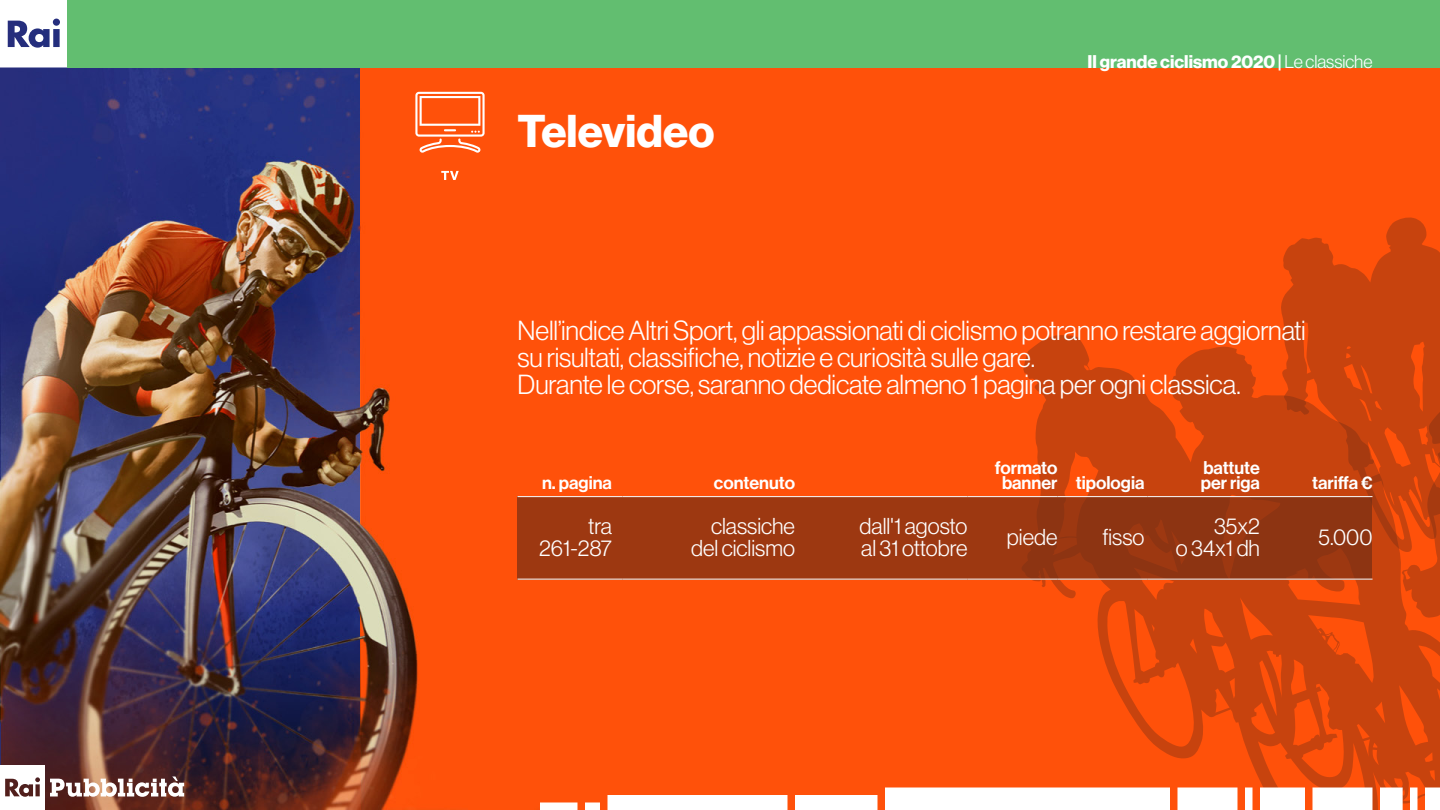
<style>
.page{position:relative;width:1440px;height:810px;background:#fff}
.page>*{position:absolute;margin:0;border:0;box-sizing:border-box;transform-origin:0 0}
.t1{font:45px "N Haas Grotesk DS Pro 75 Bd";color:#fff}
.t2{font:27px/27px "N Haas Grotesk DS Pro 45 Lt";letter-spacing:-.005em;color:#fff}
.t3{font:22.5px/22.5px "N Haas Grotesk DS Pro 45 Lt";color:#fff;text-align:right}
.t4{font:18px/15px "N Haas Grotesk DS Pro 65 Md";color:#fff}
.t5{font:18px "N Haas Grotesk DS Pro 75 Bd";color:#fff}
.s1{font-family:"N Haas Grotesk DS Pro 45 Lt"}
</style>
<div class="page">
<img style="left:0;top:68px;width:1440px;height:742px">
<svg style="left:0;top:765px;width:184px;height:45px"></svg>
<svg style="left:0;top:0;width:68px;height:68px"></svg>
<svg style="left:1280px;top:217px;width:160px;height:118px;background:#d6460c"></svg>
<svg style="left:1021px;top:335px;width:419px;height:475px;background:#db480c"></svg>
<svg style="left:1425px;top:788px;width:15px;height:22px"></svg>
<svg style="left:1410px;top:788px;width:8px;height:22px"></svg>
<svg style="left:1380px;top:788px;width:23px;height:22px"></svg>
<svg style="left:1312px;top:788px;width:60px;height:22px"></svg>
<svg style="left:1260px;top:788px;width:45px;height:22px"></svg>
<svg style="left:1245px;top:788px;width:8px;height:22px"></svg>
<svg style="left:795px;top:795px;width:83px;height:15px"></svg>
<svg style="left:1177px;top:788px;width:60px;height:22px"></svg>
<svg style="left:885px;top:788px;width:285px;height:22px"></svg>
<svg style="left:585px;top:802px;width:15px;height:8px"></svg>
<svg style="left:540px;top:802px;width:38px;height:8px"></svg>
<svg style="left:608px;top:795px;width:180px;height:15px"></svg>
<div style="left:68px;top:0;width:1372px;height:68px;background:#62be70"></div>
<div style="left:518px;top:496px;width:854px;height:83px;background:linear-gradient(to right,#a13911,#8f3412)"></div>
<hr style="left:518px;top:496px;width:104px;height:1px;background:#fff">
<hr style="left:622px;top:496px;width:173px;height:1px;background:#fff">
<hr style="left:795px;top:496px;width:173px;height:1px;background:#fff">
<hr style="left:968px;top:496px;width:90px;height:1px;background:#fff">
<hr style="left:1058px;top:496px;width:90px;height:1px;background:#fff">
<hr style="left:1148px;top:496px;width:112px;height:1px;background:#fff">
<hr style="left:1260px;top:496px;width:112px;height:1px;background:#fff">
<hr style="left:518px;top:579px;width:104px;height:1px;background:#fff">
<hr style="left:622px;top:579px;width:173px;height:1px;background:#fff">
<hr style="left:795px;top:579px;width:173px;height:1px;background:#fff">
<hr style="left:968px;top:579px;width:90px;height:1px;background:#fff">
<hr style="left:1058px;top:579px;width:90px;height:1px;background:#fff">
<hr style="left:1148px;top:579px;width:112px;height:1px;background:#fff">
<hr style="left:1260px;top:579px;width:112px;height:1px;background:#fff">
<svg style="left:441px;top:171px;width:18px;height:9px"></svg>
<svg style="left:415px;top:92px;width:70px;height:61px;background:#ff7c47"></svg>
<h1 class="t1" style="left:518px;top:105px;width:198px">Televideo</h1>
<p class="t5" style="left:1088px;top:51px;width:286px">Il grande ciclismo 2020 | <span class="s1">Le classiche</span></p>
<p class="t2" style="left:518px;top:317px;width:790px">Nell’indice Altri Sport, gli appassionati di ciclismo potranno restare aggiornati su risultati, classifiche, notizie e curiosità sulle gare.<br>Durante le corse, saranno dedicate almeno 1 pagina per ogni classica.</p>
<p class="t4" style="left:542px;top:476px;width:71px">n. pagina</p>
<p class="t4" style="left:714px;top:476px;width:83px">contenuto</p>
<p class="t4" style="left:1002px;top:461px;width:144px;text-indent:-7px">formato<br>banner tipologia</p>
<p class="t4" style="left:1201px;top:461px;width:61px">battute per riga</p>
<p class="t4" style="left:1312px;top:476px;width:62px">tariffa €</p>
<p class="t3" style="left:539px;top:515px;width:74px">tra<br>261-287</p>
<p class="t3" style="left:691px;top:515px;width:105px">classiche del ciclismo</p>
<p class="t3" style="left:860px;top:515px;width:109px;text-align:left">dall'1 agosto al 31 ottobre</p>
<p class="t3" style="left:1007px;top:526px;width:52px">piede</p>
<p class="t3" style="left:1102px;top:526px;width:44px">fisso</p>
<p class="t3" style="left:1176px;top:515px;width:86px">35x2<br>o 34x1 dh</p>
<p class="t3" style="left:1319px;top:526px;width:55px">5.000</p>
</div>
